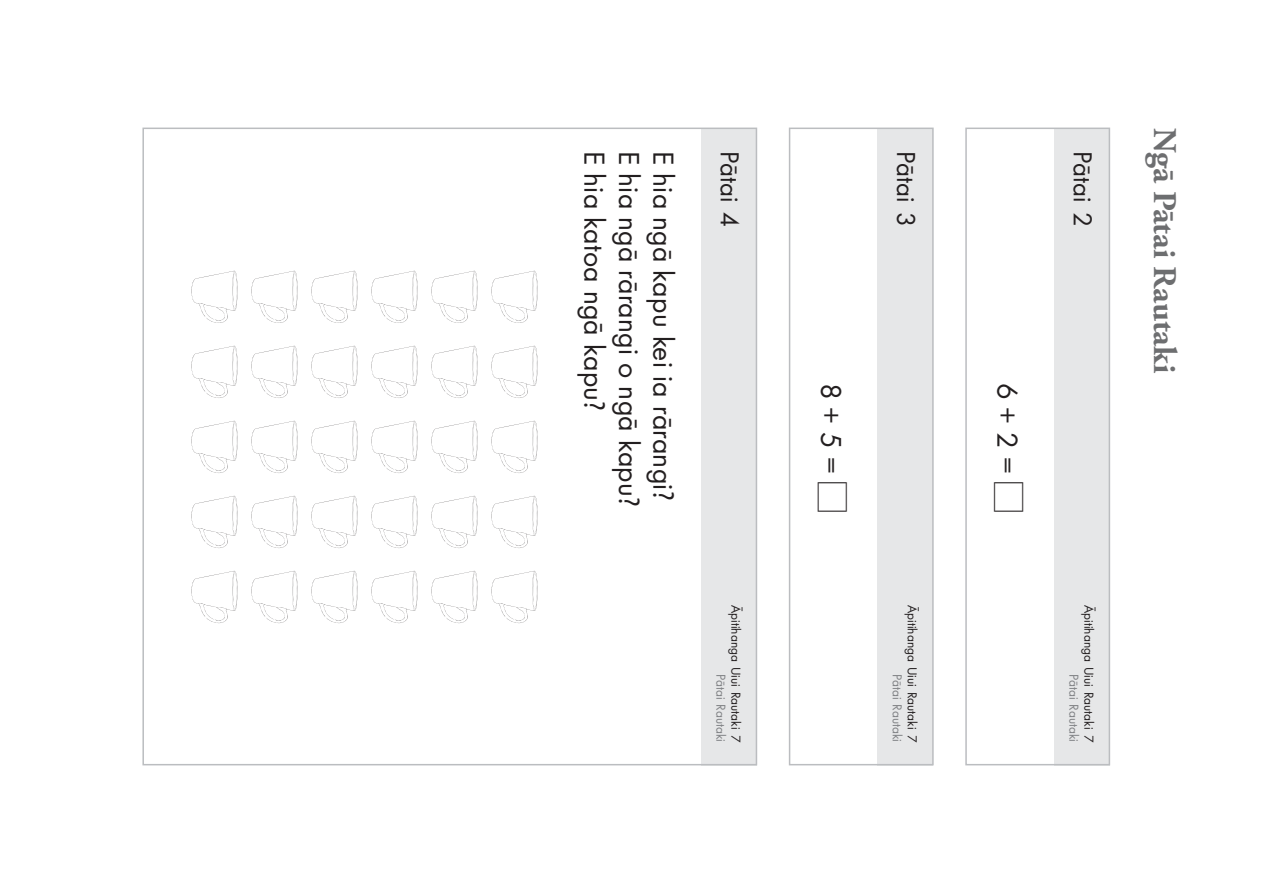
<style>
.page{position:relative;width:1263px;height:893px;background:#fff}
.page>*{position:absolute;margin:0;border:0;box-sizing:border-box;transform-origin:0 0}
.t1{font:700 33px "Adobe Garamond Pro";color:#6d6e70}
.t2{font:30px/34.5px "Futura Boo";letter-spacing:.01em;color:#231f20}
.t3{font:27px "Futura Boo";color:#231f20}
.t4{font:13.5px "Futura Boo";color:#231f20}
.t5{font:13.5px "Futura Boo";color:#808285}
.s1{font-family:"Myriad Pro";font-stretch:condensed}
.s2{font-family:"Apple Gothic"}
</style>
<div class="page">
<div style="left:1054px;top:129px;width:55px;height:636px;background:#e6e7e8"></div>
<div style="left:965px;top:128px;width:145px;height:637px;border:2px solid #bbbdc0"></div>
<div style="left:878px;top:129px;width:55px;height:636px;background:#e6e7e8"></div>
<div style="left:789px;top:128px;width:145px;height:637px;border:2px solid #bbbdc0"></div>
<div style="left:701px;top:129px;width:55px;height:636px;background:#e6e7e8"></div>
<svg style="left:491px;top:271px;width:46px;height:52px"></svg>
<svg style="left:491px;top:346px;width:46px;height:52px"></svg>
<svg style="left:491px;top:421px;width:46px;height:52px"></svg>
<svg style="left:491px;top:496px;width:46px;height:52px"></svg>
<svg style="left:491px;top:571px;width:46px;height:52px"></svg>
<svg style="left:431px;top:271px;width:46px;height:52px"></svg>
<svg style="left:431px;top:346px;width:46px;height:52px"></svg>
<svg style="left:431px;top:421px;width:46px;height:52px"></svg>
<svg style="left:431px;top:496px;width:46px;height:52px"></svg>
<svg style="left:431px;top:571px;width:46px;height:52px"></svg>
<svg style="left:371px;top:271px;width:46px;height:52px"></svg>
<svg style="left:371px;top:346px;width:46px;height:52px"></svg>
<svg style="left:371px;top:421px;width:46px;height:52px"></svg>
<svg style="left:371px;top:496px;width:46px;height:52px"></svg>
<svg style="left:371px;top:571px;width:46px;height:52px"></svg>
<svg style="left:311px;top:271px;width:46px;height:52px"></svg>
<svg style="left:311px;top:346px;width:46px;height:52px"></svg>
<svg style="left:311px;top:421px;width:46px;height:52px"></svg>
<svg style="left:311px;top:496px;width:46px;height:52px"></svg>
<svg style="left:311px;top:571px;width:46px;height:52px"></svg>
<svg style="left:251px;top:271px;width:46px;height:52px"></svg>
<svg style="left:251px;top:346px;width:46px;height:52px"></svg>
<svg style="left:251px;top:421px;width:46px;height:52px"></svg>
<svg style="left:251px;top:496px;width:46px;height:52px"></svg>
<svg style="left:251px;top:571px;width:46px;height:52px"></svg>
<svg style="left:191px;top:271px;width:46px;height:52px"></svg>
<svg style="left:191px;top:346px;width:46px;height:52px"></svg>
<svg style="left:191px;top:421px;width:46px;height:52px"></svg>
<svg style="left:191px;top:496px;width:46px;height:52px"></svg>
<svg style="left:191px;top:571px;width:46px;height:52px"></svg>
<p class="t2" style="left:681px;top:151px;width:350px;rotate:90deg">E hia ngā kapu kei ia rārangi<span class="s1">?</span></p>
<p class="t3" style="left:922px;top:151px;width:78px;rotate:90deg">Pātai 3</p>
<p class="t3" style="left:746px;top:151px;width:78px;rotate:90deg">Pātai 4</p>
<p class="t2" style="left:647px;top:151px;width:357px;rotate:90deg">E hia ngā rārangi o ngā kapu<span class="s1">?<br></span>E hia katoa ngā kapu<span class="s1">?</span></p>
<p class="t2" style="left:849px;top:383px;width:130px;rotate:90deg">8 + 5 = <span class="s2">☐</span></p>
<p class="t4" style="left:744px;top:605px;width:139px;rotate:90deg">Āpitihanga Uiui Rautaki 7</p>
<p class="t5" style="left:729px;top:674px;width:70px;rotate:90deg">Pātai Rautaki</p>
<p class="t4" style="left:920px;top:605px;width:139px;rotate:90deg">Āpitihanga Uiui Rautaki 7</p>
<p class="t5" style="left:905px;top:674px;width:70px;rotate:90deg">Pātai Rautaki</p>
<p class="t3" style="left:1099px;top:151px;width:78px;rotate:90deg">Pātai 2</p>
<p class="t2" style="left:1025px;top:383px;width:130px;rotate:90deg">6 + 2 = <span class="s2">☐</span></p>
<p class="t4" style="left:1097px;top:605px;width:139px;rotate:90deg">Āpitihanga Uiui Rautaki 7</p>
<p class="t5" style="left:1082px;top:674px;width:70px;rotate:90deg">Pātai Rautaki</p>
<p class="t1" style="left:1185px;top:128px;width:247px;rotate:90deg">Ngā Pātai Rautaki</p>
</div>
